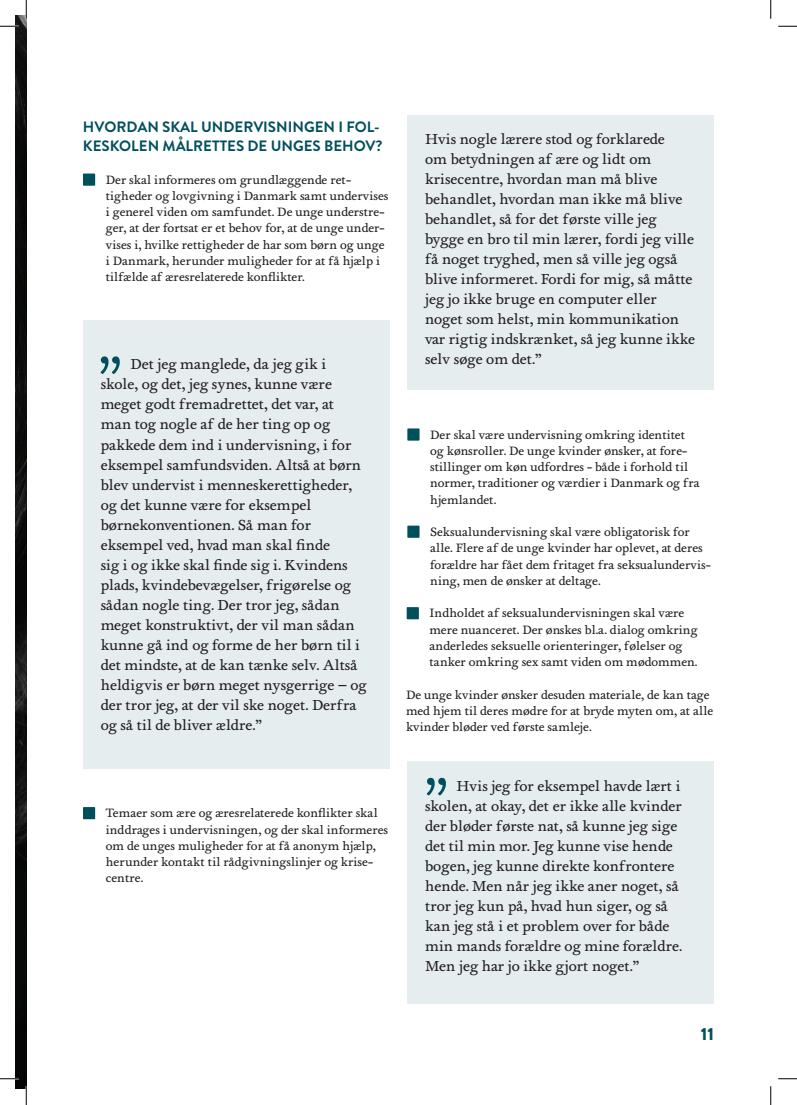
<style>
.page{position:relative;width:797px;height:1105px;background:#fff}
.page>*{position:absolute;margin:0;border:0;box-sizing:border-box;transform-origin:0 0}
.t1{font:900 17.5px "Brandon Grotesque";color:#00505c}
.t2{font:15px/20px "Foundry Wilson";color:#231f20}
.t3{font:700 15px/18.8px "Brandon Grotesque";color:#00505c}
.t4{font:12.5px/16.2px "Foundry Wilson";color:#231f20}
</style>
<div class="page">
<hr style="left:583px;top:1040px;width:148px;height:1px;background:#00505c">
<div style="left:407px;top:761px;width:307px;height:243px;background:#e6edef"></div>
<img style="left:16px;top:16px;width:10px;height:1073px">
<div style="left:83px;top:174px;width:12px;height:12px;background:#00505c"></div>
<div style="left:406px;top:607px;width:13px;height:12px;background:#00505c"></div>
<div style="left:407px;top:526px;width:12px;height:12px;background:#00505c"></div>
<div style="left:83px;top:807px;width:12px;height:12px;background:#00505c"></div>
<div style="left:407px;top:428px;width:12px;height:13px;background:#00505c"></div>
<div style="left:407px;top:115px;width:307px;height:274px;background:#e6edef"></div>
<div style="left:83px;top:320px;width:306px;height:449px;background:#e6edef"></div>
<svg style="left:101px;top:356px;width:19px;height:18px"></svg>
<svg style="left:427px;top:778px;width:19px;height:17px"></svg>
<svg style="left:0;top:25px;width:19px;height:2px"></svg>
<svg style="left:778px;top:25px;width:19px;height:2px"></svg>
<svg style="left:0;top:1078px;width:19px;height:1px"></svg>
<svg style="left:778px;top:1078px;width:19px;height:1px"></svg>
<svg style="left:25px;top:0;width:2px;height:19px"></svg>
<svg style="left:25px;top:1086px;width:2px;height:19px"></svg>
<svg style="left:770px;top:0;width:1px;height:19px"></svg>
<svg style="left:770px;top:1086px;width:1px;height:19px"></svg>
<p class="t3" style="left:83px;top:118px;width:301px">HVORDAN SKAL UNDERVISNINGEN I FOL-<br>KESKOLEN MÅLRETTES DE UNGES BEHOV?</p>
<p class="t4" style="left:106px;top:171px;width:284px">Der skal informeres om grundlæggende ret&shy;tigheder og lovgivning i Danmark samt undervises i generel viden om samfundet. De unge understre&shy;ger, at der fortsat er et behov for, at de unge under&shy;vises i, hvilke rettigheder de har som børn og unge i Danmark, herunder muligheder for at få hjælp i tilfælde af æresrelaterede konflikter.</p>
<p class="t2" style="left:425px;top:129px;width:271px">Hvis nogle lærere stod og forklarede<br>om betydningen af ære og lidt om krisecentre, hvordan man må blive behandlet, hvordan man ikke må blive behandlet, så for det første ville jeg bygge en bro til min lærer, fordi jeg ville få noget tryghed, men så ville jeg også blive informeret. Fordi for mig, så måtte jeg jo ikke bruge en computer eller noget som helst, min kommunikation var rigtig indskrænket, så jeg kunne ikke</p>
<p class="t2" style="left:130px;top:355px;width:197px">Det jeg manglede, da jeg gik i</p>
<p class="t2" style="left:425px;top:349px;width:118px">selv søge om det.”</p>
<p class="t2" style="left:101px;top:375px;width:267px">skole, og det, jeg synes, kunne være meget godt fremadrettet, det var, at man tog nogle af de her ting op og pakkede dem ind i undervisning, i for eksempel samfundsviden. Altså at børn blev undervist i menneskerettigheder, og det kunne være for eksempel børnekonventionen. Så man for eksempel ved, hvad man skal finde<br>sig i og ikke skal finde sig i. Kvindens plads, kvindebevægelser, frigørelse og sådan nogle ting. Der tror jeg, sådan meget konstruktivt, der vil man sådan kunne gå ind og forme de her børn til i det mindste, at de kan tænke selv. Altså heldigvis er børn meget nysgerrige – og der tror jeg, at der vil ske noget. Derfra og så til de bliver ældre.”</p>
<p class="t4" style="left:430px;top:427px;width:271px">Der skal være undervisning omkring identitet og kønsroller. De unge kvinder ønsker, at fore&shy;stillinger om køn udfordres - både i forhold til normer, traditioner og værdier i Danmark og fra hjemlandet.</p>
<p class="t4" style="left:430px;top:524px;width:282px">Seksualundervisning skal være obligatorisk for alle. Flere af de unge kvinder har oplevet, at deres forældre har fået dem fritaget fra seksualundervis&shy;ning, men de ønsker at deltage.</p>
<p class="t4" style="left:429px;top:605px;width:270px">Indholdet af seksualundervisningen skal være mere nuanceret. Der ønskes bl.a. dialog omkring anderledes seksuelle orienteringer, følelser og tanker omkring sex samt viden om mødommen.</p>
<p class="t4" style="left:406px;top:687px;width:309px">De unge kvinder ønsker desuden materiale, de kan tage med hjem til deres mødre for at bryde myten om, at alle kvinder bløder ved første samleje.</p>
<p class="t4" style="left:106px;top:805px;width:284px">Temaer som ære og æresrelaterede konflikter skal inddrages i undervisningen, og der skal informeres om de unges muligheder for at få anonym hjælp, herunder kontakt til rådgivningslinjer og krise&shy;centre.</p>
<p class="t2" style="left:425px;top:776px;width:258px;text-indent:31px">Hvis jeg for eksempel havde lært i skolen, at okay, det er ikke alle kvinder der bløder første nat, så kunne jeg sige det til min mor. Jeg kunne vise hende bogen, jeg kunne direkte konfrontere hende. Men når jeg ikke aner noget, så tror jeg kun på, hvad hun siger, og så kan jeg stå i et problem over for både min mands forældre og mine forældre.<br>Men jeg har jo ikke gjort noget.”</p>
<p class="t1" style="left:701px;top:1022px;width:15px">11</p>
</div>
